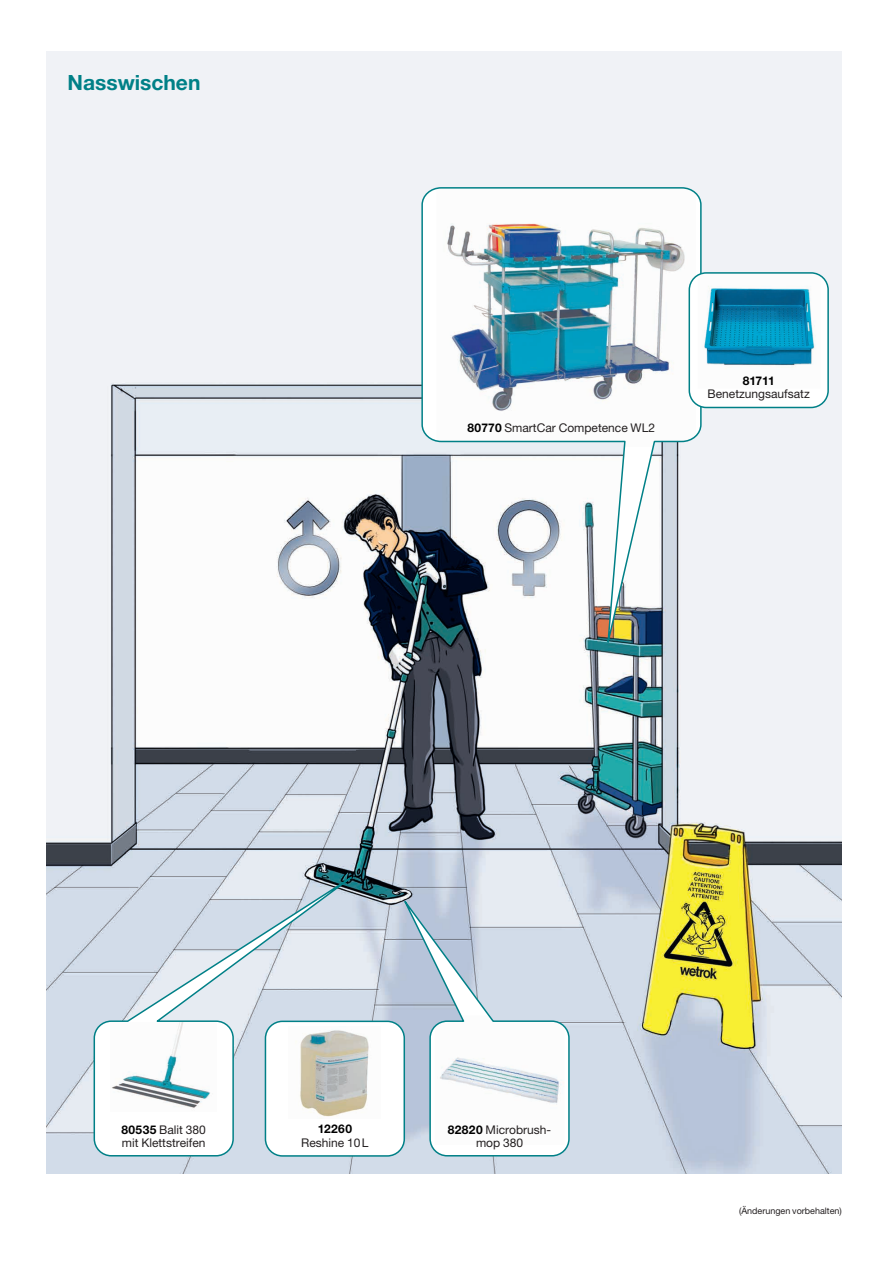
<style>
.page{position:relative;width:893px;height:1263px;background:#fff}
.page>*{position:absolute;margin:0;border:0;box-sizing:border-box;transform-origin:0 0}
.t1{font:700 21px "Helvetica Neue LT Pro";color:#008087}
.t2{font:12px/13.5px "Helvetica Neue LT Pro";color:#231f20}
.t3{font:700 12px "Helvetica Neue LT Pro";letter-spacing:-.005em;color:#000}
.t4{font:9px "Helvetica Neue LT Pro";color:#231f20}
.s1{font-weight:700;color:#000}
</style>
<div class="page">
<img style="left:47px;top:51px;width:795px;height:1123px">
<svg style="left:93px;top:852px;width:295px;height:305px"></svg>
<svg style="left:396px;top:887px;width:174px;height:270px"></svg>
<div style="left:265px;top:1021px;width:139px;height:135px;background:#fff;border-radius:17px"></div>
<img style="left:300px;top:1030px;width:69px;height:87px">
<div style="left:265px;top:1020px;width:140px;height:137px;border:2px solid #008087;border-radius:17px"></div>
<img style="left:421px;top:186px;width:281px;height:477px">
<div style="left:689px;top:273px;width:139px;height:134px;background:#fff;border-radius:17px"></div>
<img style="left:698px;top:273px;width:122px;height:94px">
<div style="left:688px;top:272px;width:141px;height:136px;border:2px solid #008087;border-radius:17px"></div>
<img style="left:110px;top:1022px;width:106px;height:89px">
<h1 class="t1" style="left:68px;top:70px;width:134px">Nasswischen</h1>
<p class="t2" style="left:467px;top:420px;width:189px"><span class="s1">80770</span> SmartCar Competence WL2</p>
<p class="t3" style="left:743px;top:373px;width:34px">81711</p>
<p class="t2" style="left:708px;top:387px;width:104px">Benetzungsaufsatz</p>
<p class="t3" style="left:318px;top:1122px;width:36px">12260</p>
<p class="t2" style="left:301px;top:1136px;width:69px">Reshine 10 L</p>
<p class="t2" style="left:121px;top:1122px;width:86px"><span class="s1">80535</span> Balit 380 mit Klettstreifen</p>
<p class="t2" style="left:448px;top:1122px;width:105px;text-align:center"><span class="s1">82820</span> Microbrush&shy;mop 380</p>
<p class="t4" style="left:739px;top:1205px;width:104px">(Änderungen vorbehalten)</p>
</div>
